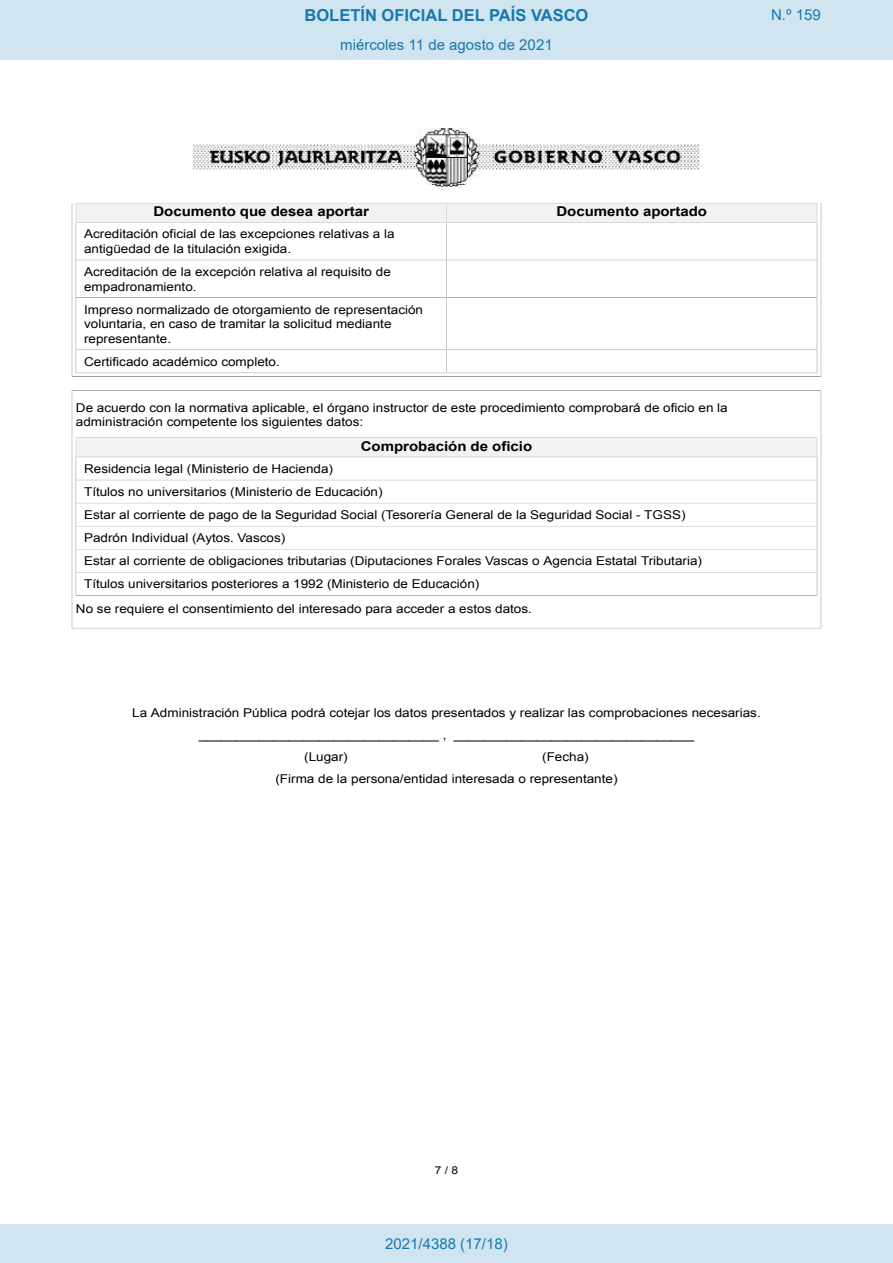
<style>
.page{position:relative;width:893px;height:1263px;background:#fff}
.page>*{position:absolute;margin:0;border:0;box-sizing:border-box;transform-origin:0 0}
.t1{font:700 16.5px "Arial";color:#1879ad}
.Paginacion_Centro{font:15px "Arial";color:#1879ad}
.t2{font:700 13.5px "Arial";color:#000;scale:1.11 1}
.t3{font:12.15px/14.5px "Arial";color:#000;scale:1.11 1}
.t4{font:10.8px "Arial";color:#000;scale:1.11 1}
</style>
<div class="page">
<img style="left:192px;top:129px;width:509px;height:59px">
<hr style="left:821px;top:203px;width:1px;height:174px;background:#000">
<hr style="left:72px;top:376px;width:749px;height:1px;background:#000">
<hr style="left:72px;top:203px;width:1px;height:174px;background:#000">
<svg style="left:76px;top:203px;width:742px;height:171px"></svg>
<hr style="left:72px;top:390px;width:749px;height:1px;background:#000">
<hr style="left:821px;top:390px;width:1px;height:238px;background:#000">
<hr style="left:72px;top:628px;width:749px;height:1px;background:#000">
<hr style="left:72px;top:390px;width:1px;height:238px;background:#000">
<svg style="left:76px;top:437px;width:742px;height:159px"></svg>
<div style="left:0;top:0;width:893px;height:60px;background:#d0e5f0"></div>
<div style="left:0;top:1225px;width:893px;height:38px;background:#d0e5f0"></div>
<h1 class="t1" style="left:305px;top:3px;width:285px">BOLETÍN OFICIAL DEL PAÍS VASCO</h1>
<p class="Paginacion_Centro" style="left:771px;top:5px;width:51px">N.º 159</p>
<p class="Paginacion_Centro" style="left:340px;top:35px;width:214px">miércoles 11 de agosto de 2021</p>
<p class="t2" style="left:153px;top:203px;width:196px">Documento que desea aportar</p>
<p class="t2" style="left:556px;top:203px;width:137px">Documento aportado</p>
<p class="t3" style="left:84px;top:227px;width:281px">Acreditación oficial de las excepciones relativas a la antigüedad de la titulación exigida.</p>
<p class="t3" style="left:84px;top:265px;width:278px">Acreditación de la excepción relativa al requisito de empadronamiento.</p>
<p class="t3" style="left:84px;top:302px;width:307px">Impreso normalizado de otorgamiento de representación voluntaria, en caso de tramitar la solicitud mediante representante.</p>
<p class="t3" style="left:84px;top:354px;width:178px">Certificado académico completo.</p>
<p class="t3" style="left:76px;top:400px;width:589px">De acuerdo con la normativa aplicable, el órgano instructor de este procedimiento comprobará de oficio en la administración competente los siguientes datos:</p>
<p class="t2" style="left:361px;top:437px;width:156px">Comprobación de oficio</p>
<p class="t3" style="left:84px;top:457px;width:558px;line-height:23.1px">Residencia legal (Ministerio de Hacienda)<br>Títulos no universitarios (Ministerio de Educación)<br>Estar al corriente de pago de la Seguridad Social (Tesorería General de la Seguridad Social - TGSS)<br>Padrón Individual (Aytos. Vascos)<br>Estar al corriente de obligaciones tributarias (Diputaciones Forales Vascas o Agencia Estatal Tributaria)<br>Títulos universitarios posteriores a 1992 (Ministerio de Educación)</p>
<p class="t3" style="left:76px;top:602px;width:412px">No se requiere el consentimiento del interesado para acceder a estos datos.</p>
<p class="t3" style="left:132px;top:705px;width:568px">La Administración Pública podrá cotejar los datos presentados y realizar las comprobaciones necesarias.</p>
<p class="t3" style="left:199px;top:727px;width:448px">________________________________ , ________________________________</p>
<p class="t3" style="left:304px;top:749px;width:41px">(Lugar)</p>
<p class="t3" style="left:275px;top:745px;width:310px;line-height:21.9px;text-indent:267px">(Fecha) (Firma de la persona/entidad interesada o representante)</p>
<p class="t4" style="left:435px;top:1163px;width:23px">7 / 8</p>
<p class="Paginacion_Centro" style="left:385px;top:1234px;width:124px">2021/4388 (17/18)</p>
</div>
